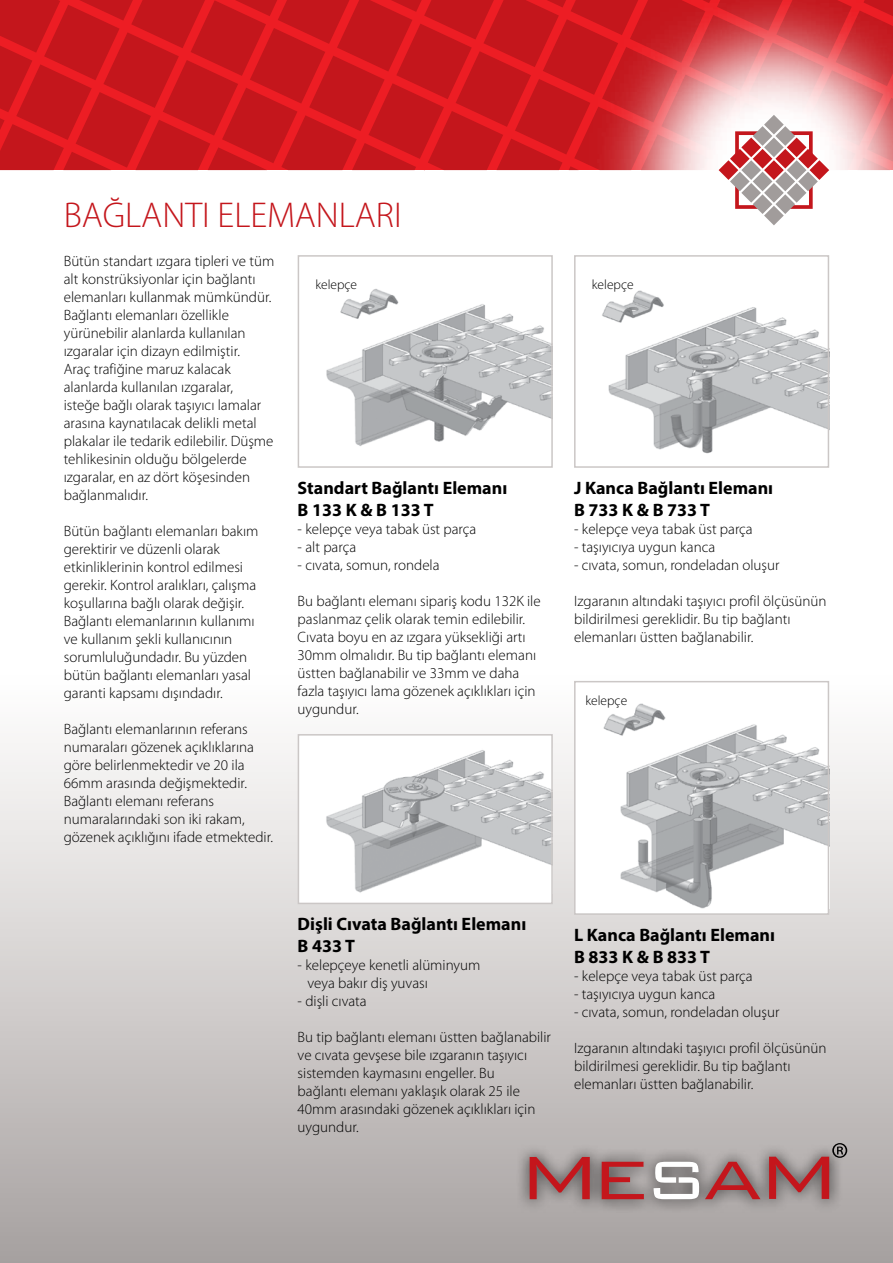
<style>
.page{position:relative;width:893px;height:1263px;background:#fff}
.page>*{position:absolute;margin:0;border:0;box-sizing:border-box;transform-origin:0 0}
.t1{font:300 36px "Myriad Pro";color:#c4161c}
.t2{font:700 18px/21.6px "Myriad Pro";color:#000}
.t3{font:300 15px/18px "Myriad Pro";color:#000}
.t4{font:300 13.5px "Myriad Pro";color:#000}
</style>
<div class="page">
<div style="left:0;top:668px;width:893px;height:595px;background:linear-gradient(to bottom,#fff,#a8a2a1)"></div>
<svg style="left:0;top:0;width:893px;height:225px"></svg>
<div style="left:515px;top:1143px;width:328px;height:70px;background:#000;opacity:.75"></div>
<svg style="left:530px;top:1157px;width:60px;height:42px"></svg>
<svg style="left:602px;top:1162px;width:42px;height:37px"></svg>
<svg style="left:705px;top:1162px;width:55px;height:37px"></svg>
<svg style="left:654px;top:1162px;width:45px;height:37px"></svg>
<svg style="left:769px;top:1143px;width:78px;height:56px"></svg>
<img style="left:326px;top:289px;width:224px;height:157px">
<div style="left:298px;top:255px;width:255px;height:213px;border:2px solid #cbc7c6"></div>
<div style="left:575px;top:682px;width:253px;height:232px;background:#fff"></div>
<img style="left:603px;top:703px;width:223px;height:205px">
<div style="left:574px;top:681px;width:255px;height:234px;border:2px solid #cbc7c6"></div>
<img style="left:602px;top:290px;width:224px;height:164px">
<div style="left:574px;top:255px;width:255px;height:213px;border:2px solid #cbc7c6"></div>
<div style="left:298px;top:735px;width:254px;height:168px;background:#fff"></div>
<img style="left:326px;top:750px;width:224px;height:143px">
<div style="left:298px;top:734px;width:255px;height:170px;border:2px solid #cbc7c6"></div>
<h1 class="t1" style="left:64px;top:193px;width:339px">BAĞLANTI ELEMANLARI</h1>
<p class="t3" style="left:64px;top:252px;width:212px">Bütün standart ızgara tipleri ve tüm alt konstrüksiyonlar için bağlantı elemanları kullanmak mümkündür.<br>Bağlantı elemanları özellikle yürünebilir alanlarda kullanılan ızgaralar için dizayn edilmiştir.<br>Araç trafiğine maruz kalacak alanlarda kullanılan ızgaralar,<br>isteğe bağlı olarak taşıyıcı lamalar arasına kaynatılacak delikli metal plakalar ile tedarik edilebilir. Düşme tehlikesinin olduğu bölgelerde ızgaralar, en az dört köşesinden bağlanmalıdır.</p>
<p class="t3" style="left:64px;top:522px;width:196px">Bütün bağlantı elemanları bakım gerektirir ve düzenli olarak etkinliklerinin kontrol edilmesi gerekir. Kontrol aralıkları, çalışma koşullarına bağlı olarak değişir.<br>Bağlantı elemanlarının kullanımı ve kullanım şekli kullanıcının sorumluluğundadır. Bu yüzden bütün bağlantı elemanları yasal garanti kapsamı dışındadır.</p>
<p class="t3" style="left:64px;top:720px;width:211px">Bağlantı elemanlarının referans numaraları gözenek açıklıklarına göre belirlenmektedir ve 20 ila<br>66mm arasında değişmektedir.<br>Bağlantı elemanı referans numaralarındaki son iki rakam, gözenek açıklığını ifade etmektedir.</p>
<p class="t4" style="left:315px;top:277px;width:43px">kelepçe</p>
<p class="t2" style="left:298px;top:477px;width:211px">Standart Bağlantı Elemanı<br>B 133 K &amp; B 133 T</p>
<p class="t3" style="left:298px;top:519px;width:180px">- kelepçe veya tabak üst parça</p>
<p class="t3" style="left:298px;top:537px;width:60px">- alt parça</p>
<p class="t3" style="left:298px;top:555px;width:143px">- cıvata, somun, rondela</p>
<p class="t3" style="left:298px;top:591px;width:245px">Bu bağlantı elemanı sipariş kodu 132K ile paslanmaz çelik olarak temin edilebilir.<br>Cıvata boyu en az ızgara yüksekliği artı 30mm olmalıdır. Bu tip bağlantı elemanı üstten bağlanabilir ve 33mm ve daha fazla taşıyıcı lama gözenek açıklıkları için uygundur.</p>
<p class="t4" style="left:592px;top:277px;width:43px">kelepçe</p>
<p class="t2" style="left:574px;top:477px;width:201px">J Kanca Bağlantı Elemanı<br>B 733 K &amp; B 733 T</p>
<p class="t3" style="left:574px;top:519px;width:180px">- kelepçe veya tabak üst parça</p>
<p class="t3" style="left:574px;top:537px;width:143px">- taşıyıcıya uygun kanca</p>
<p class="t3" style="left:574px;top:555px;width:207px">- cıvata, somun, rondeladan oluşur</p>
<p class="t3" style="left:574px;top:591px;width:254px">Izgaranın altındaki taşıyıcı profil ölçüsünün bildirilmesi gereklidir. Bu tip bağlantı elemanları üstten bağlanabilir.</p>
<p class="t4" style="left:585px;top:692px;width:43px">kelepçe</p>
<p class="t2" style="left:298px;top:913px;width:230px">Dişli Cıvata Bağlantı Elemanı<br>B 433 T</p>
<p class="t3" style="left:307px;top:956px;width:174px;text-indent:-10px">- kelepçeye kenetli alüminyum veya bakır diş yuvası</p>
<p class="t3" style="left:298px;top:992px;width:71px">- dişli cıvata</p>
<p class="t3" style="left:298px;top:1028px;width:255px">Bu tip bağlantı elemanı üstten bağlanabilir ve cıvata gevşese bile ızgaranın taşıyıcı sistemden kaymasını engeller. Bu<br>bağlantı elemanı yaklaşık olarak 25 ile 40mm arasındaki gözenek açıklıkları için uygundur.</p>
<p class="t2" style="left:574px;top:923px;width:202px">L Kanca Bağlantı Elemanı<br>B 833 K &amp; B 833 T</p>
<p class="t3" style="left:574px;top:966px;width:180px">- kelepçe veya tabak üst parça</p>
<p class="t3" style="left:574px;top:984px;width:143px">- taşıyıcıya uygun kanca</p>
<p class="t3" style="left:574px;top:1002px;width:207px">- cıvata, somun, rondeladan oluşur</p>
<p class="t3" style="left:574px;top:1038px;width:254px">Izgaranın altındaki taşıyıcı profil ölçüsünün bildirilmesi gereklidir. Bu tip bağlantı elemanları üstten bağlanabilir.</p>
</div>
